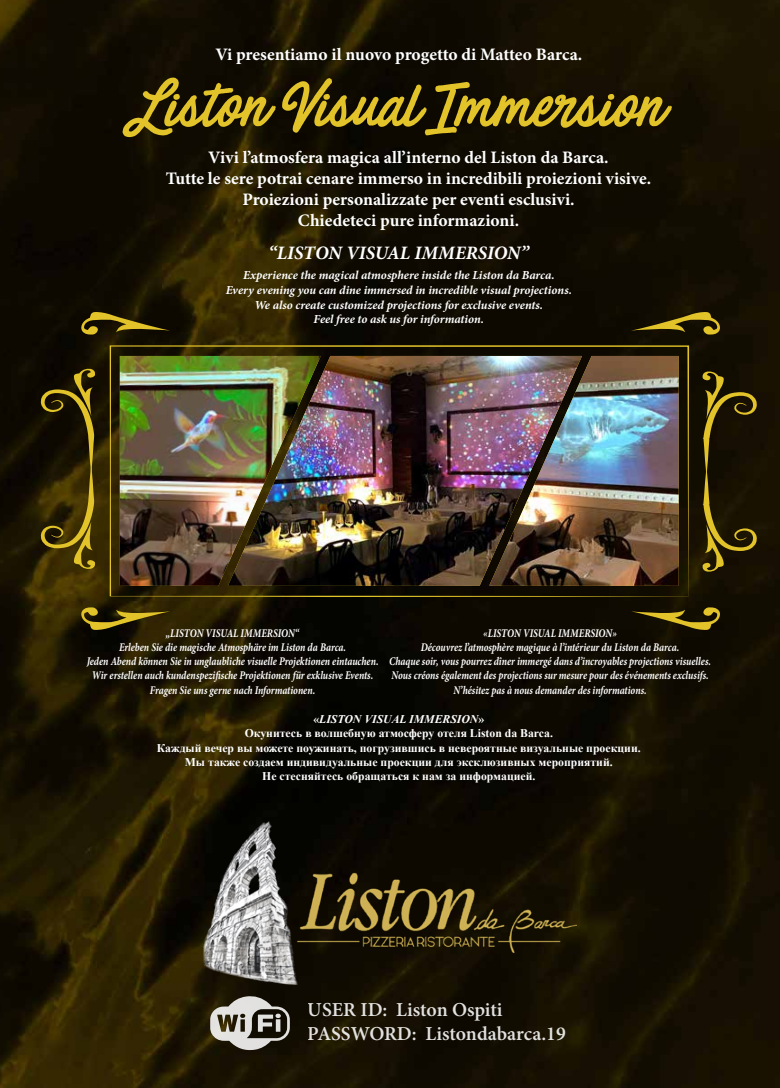
<style>
.page{position:relative;width:780px;height:1088px;background:#fff}
.page>*{position:absolute;margin:0;border:0;box-sizing:border-box;transform-origin:0 0}
.t1{font:60.5px "Painted Paradise";color:#e2c329}
.t2{font:600 19.88px/23.8px "Minion Pro";letter-spacing:-.005em;color:#fff}
.t3{font:italic 700 19px "Minion Pro";color:#fff}
.t4{font:700 17.5px/21px "Minion Pro";color:#fff;text-align:center}
.t5{font:italic 700 12.25px/14.6px "Minion Pro";letter-spacing:-.005em;color:#fff;text-align:center}
.t6{font:italic 700 11.75px/14.1px "Minion Pro";letter-spacing:-.005em;color:#fff;text-align:center;scale:.83 1}
.t7{font:700 11.75px/14.1px "Times New Roman";color:#fff;text-align:center}
.s1{font-style:italic}
</style>
<div class="page">
<img style="left:0;top:0;width:780px;height:1088px">
<svg style="left:210px;top:995px;width:80px;height:56px;background:#77746a"></svg>
<img style="left:203px;top:821px;width:373px;height:163px">
<svg style="left:80px;top:607px;width:90px;height:23px;background:#56470c"></svg>
<svg style="left:631px;top:607px;width:90px;height:23px;background:#4a3e0b"></svg>
<svg style="left:631px;top:312px;width:90px;height:23px;background:#4a3e0c"></svg>
<svg style="left:80px;top:312px;width:90px;height:23px;background:#4a3e0b"></svg>
<svg style="left:41px;top:368px;width:54px;height:202px;background:#443708"></svg>
<svg style="left:702px;top:371px;width:55px;height:201px;background:#372c08"></svg>
<svg style="left:110px;top:345px;width:579px;height:252px;background:#2e2506"></svg>
<img style="left:120px;top:356px;width:108px;height:230px">
<img style="left:228px;top:356px;width:261px;height:230px">
<img style="left:489px;top:356px;width:189px;height:230px">
<h3 class="t4" style="left:215px;top:44px;width:368px">Vi presentiamo il nuovo progetto di Matteo Barca.</h3>
<h1 class="t1" style="left:133px;top:76px;width:532px">Liston Visual Immersion</h1>
<h3 class="t4" style="left:166px;top:147px;width:487px">Vivi l’atmosfera magica all’interno del Liston da Barca.<br>Tutte le sere potrai cenare immerso in incredibili proiezioni visive.<br>Proiezioni personalizzate per eventi esclusivi.<br>Chiedeteci pure informazioni.</h3>
<h3 class="t3" style="left:268px;top:240px;width:262px">“LISTON VISUAL IMMERSION”</h3>
<p class="t5" style="left:226px;top:268px;width:347px">Experience the magical atmosphere inside the Liston da Barca.<br>Every evening you can dine immersed in incredible visual projections.<br>We also create customized projections for exclusive events.<br>Feel free to ask us for information.</p>
<p class="t6" style="left:87px;top:626px;width:353px">„LISTON VISUAL IMMERSION“<br>Erleben Sie die magische Atmosphäre im Liston da Barca.<br>Jeden Abend können Sie in unglaubliche visuelle Projektionen eintauchen.<br>Wir erstellen auch kundenspezifische Projektionen für exklusive Events.<br>Fragen Sie uns gerne nach Informationen.</p>
<p class="t6" style="left:389px;top:626px;width:389px">«LISTON VISUAL IMMERSION»<br>Découvrez l’atmosphère magique à l’intérieur du Liston da Barca.<br>Chaque soir, vous pourrez dîner immergé dans d’incroyables projections visuelles.<br>Nous créons également des projections sur mesure pour des événements exclusifs.<br>N’hésitez pas à nous demander des informations.</p>
<p class="t7" style="left:157px;top:712px;width:485px">«<span class="s1">LISTON VISUAL IMMERSION</span>»<br>Окунитесь в волшебную атмосферу отеля Liston da Barca.<br>Каждый вечер вы можете поужинать, погрузившись в невероятные визуальные проекции.<br>Мы также создаем индивидуальные проекции для эксклюзивных мероприятий.<br>Не стесняйтесь обращаться к нам за информацией.</p>
<h2 class="t2" style="left:308px;top:997px;width:259px">USER ID: Liston Ospiti<br>PASSWORD: Listondabarca.19</h2>
</div>
